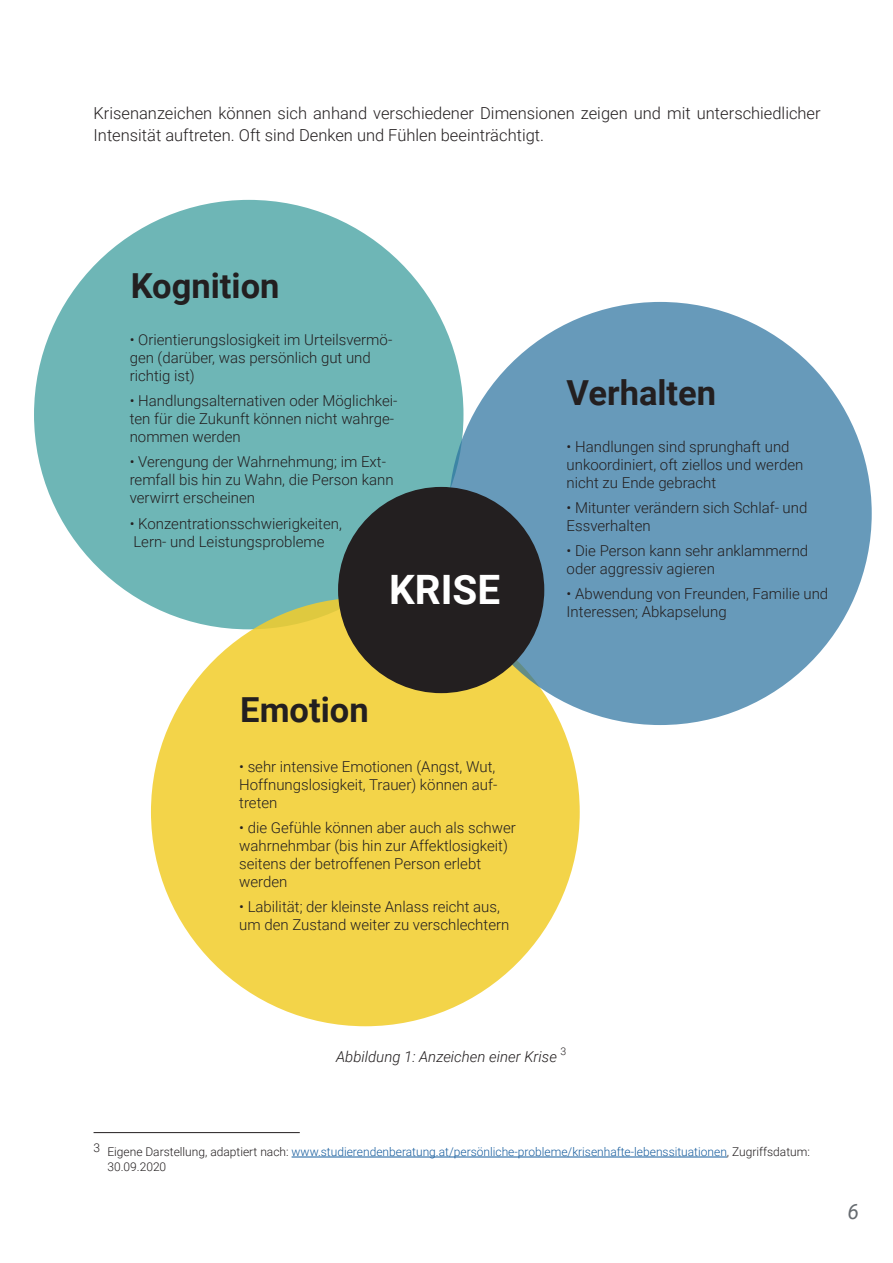
<style>
.page{position:relative;width:893px;height:1263px;background:#fff}
.page>*{position:absolute;margin:0;border:0;box-sizing:border-box;transform-origin:0 0}
.t1{font:700 40.5px "Roboto";color:#fff}
.t2{font:700 34.5px "Roboto";color:#231f20}
.H1_-_Struktur{font:italic 21px "Roboto";color:#666b70}
.t3{font:300 16.5px/22.5px "Roboto";color:#231f20}
.t4{font:300 15px/18px "Roboto";color:#231f20}
.t5{font:italic 300 15px "Roboto";color:#231f20}
.t6{font:300 12px/14.4px "Roboto";color:#175d9e}
.t7{font:300 12px "Roboto";color:#231f20}
.t8{font:300 10.5px "Roboto";color:#231f20}
.s1{color:#231f20}
</style>
<div class="page">
<div style="left:34px;top:200px;width:429px;height:429px;background:#6eb6b6;border-radius:50%"></div>
<hr style="left:292px;top:1157px;width:435px;height:1px;background:#175d9e">
<hr style="left:94px;top:1132px;width:206px;height:1px;background:#231f20">
<div style="left:151px;top:597px;width:429px;height:429px;background:#f3d449;border-radius:50%"></div>
<div style="left:449px;top:302px;width:423px;height:423px;background:#679aba;border-radius:50%"></div>
<div style="left:338px;top:487px;width:206px;height:206px;background:#231f20;border-radius:50%"></div>
<p class="t3" style="left:94px;top:101px;width:729px">Krisenanzeichen können sich anhand verschiedener Dimensionen zeigen und mit unterschiedlicher<br>Intensität auftreten. Oft sind Denken und Fühlen beeinträchtigt.</p>
<p class="t2" style="left:131px;top:262px;width:150px">Kognition</p>
<p class="t4" style="left:130px;top:330px;width:264px">• Orientierungslosigkeit im Urteilsvermö&shy;gen (darüber, was persönlich gut und richtig ist)</p>
<p class="t4" style="left:130px;top:391px;width:269px">• Handlungsalternativen oder Möglichkei&shy;ten für die Zukunft können nicht wahrge&shy;nommen werden</p>
<p class="t4" style="left:130px;top:452px;width:265px">• Verengung der Wahrnehmung; im Ext&shy;remfall bis hin zu Wahn, die Person kann verwirrt erscheinen</p>
<p class="t4" style="left:130px;top:514px;width:214px">• Konzentrationsschwierigkeiten,</p>
<p class="t4" style="left:133px;top:532px;width:193px">Lern- und Leistungsprobleme</p>
<p class="t1" style="left:389px;top:561px;width:113px">KRISE</p>
<p class="t2" style="left:240px;top:686px;width:130px">Emotion</p>
<p class="t4" style="left:239px;top:757px;width:260px">• sehr intensive Emotionen (Angst, Wut,<br>Hoffnungslosigkeit, Trauer) können auf&shy;treten</p>
<p class="t4" style="left:239px;top:818px;width:278px">• die Gefühle können aber auch als schwer wahrnehmbar (bis hin zur Affektlosigkeit) seitens der betroffenen Person erlebt werden</p>
<p class="t4" style="left:239px;top:897px;width:272px">• Labilität; der kleinste Anlass reicht aus, um den Zustand weiter zu verschlechtern</p>
<p class="t2" style="left:567px;top:368px;width:151px">Verhalten</p>
<p class="t4" style="left:567px;top:437px;width:238px">• Handlungen sind sprunghaft und unkoordiniert, oft ziellos und werden nicht zu Ende gebracht</p>
<p class="t4" style="left:567px;top:498px;width:242px">• Mitunter verändern sich Schlaf- und<br>Essverhalten</p>
<p class="t4" style="left:567px;top:541px;width:243px">• Die Person kann sehr anklammernd oder aggressiv agieren</p>
<p class="t4" style="left:567px;top:584px;width:263px">• Abwendung von Freunden, Familie und<br>Interessen; Abkapselung</p>
<p class="t5" style="left:336px;top:1046px;width:222px">Abbildung 1: Anzeichen einer Krise</p>
<p class="t8" style="left:560px;top:1044px;width:7px">3</p>
<p class="t7" style="left:94px;top:1139px;width:8px">3</p>
<p class="t6" style="left:107px;top:1144px;width:704px"><span class="s1">Eigene Darstellung, adaptiert nach:</span> www.studierendenberatung.at/persönliche-probleme/krisenhafte-lebenssituationen<span class="s1">, Zugriffsdatum:<br>30.09.2020</span></p>
<p class="H1_-_Struktur" style="left:847px;top:1197px;width:13px">6</p>
</div>
